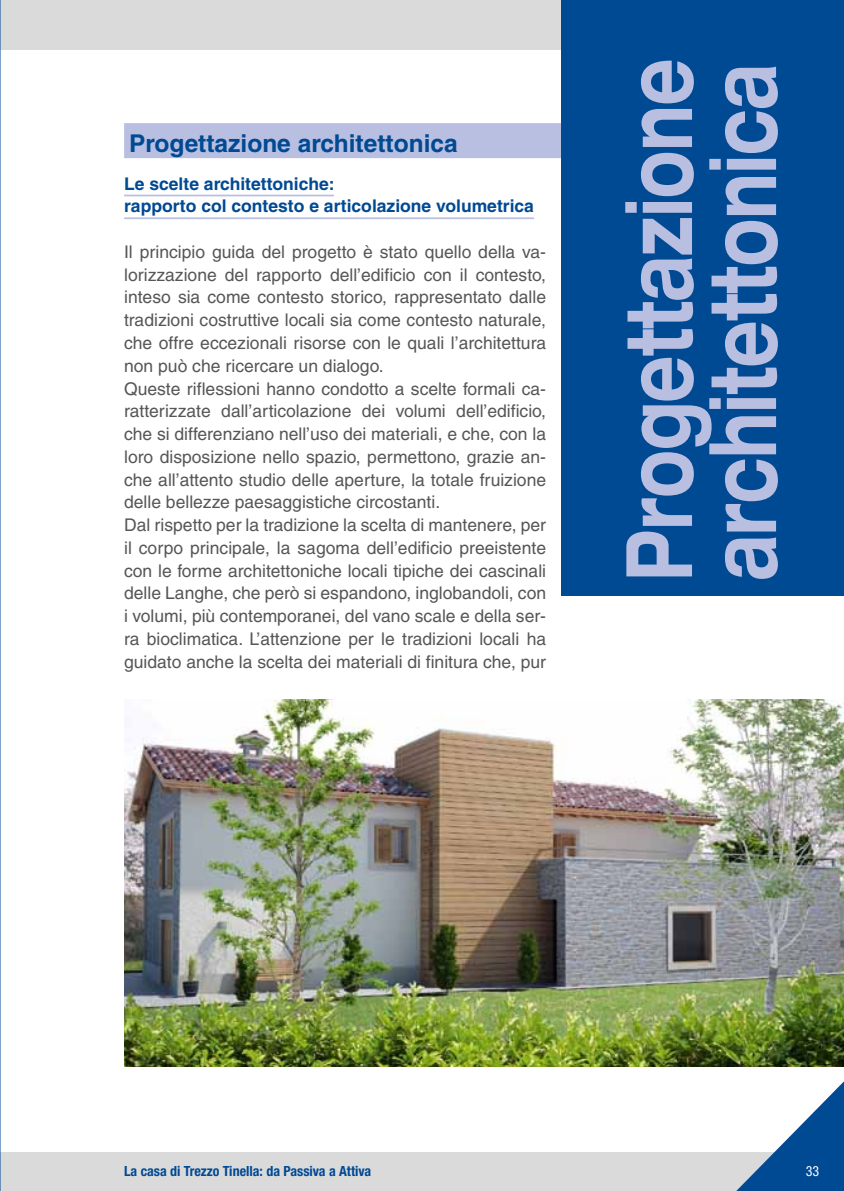
<style>
.page{position:relative;width:844px;height:1191px;background:#fff}
.page>*{position:absolute;margin:0;border:0;box-sizing:border-box;transform-origin:0 0}
.t1{font:700 expanded 91.88px/84px "Helvetica Neue";color:#b8bfe0;scale:.67 1}
.t2{font:700 24.5px "Helvetica";color:#004993}
.t3{font:17.5px/22.8px "Helvetica";color:#565656}
.t4{font:700 17.5px/22.8px "Helvetica";color:#004993}
.t5{font:700 condensed 14px "Helvetica Neue";color:#004993}
.t6{font:condensed 14px "Helvetica Neue";color:#fff}
</style>
<div class="page">
<div style="left:0;top:1152px;width:843px;height:39px;background:#dadada"></div>
<div style="left:0;top:0;width:843px;height:50px;background:#dadada"></div>
<svg style="left:736px;top:1082px;width:107px;height:109px"></svg>
<hr style="left:0;top:0;width:1px;height:1191px;background:#004993">
<hr style="left:124px;top:195px;width:210px;height:1px;background:#b8bfe0">
<hr style="left:124px;top:217px;width:410px;height:2px;background:#b8bfe0">
<img style="left:124px;top:699px;width:719px;height:368px">
<div style="left:124px;top:123px;width:437px;height:35px;background:#b8bfe0"></div>
<div style="left:561px;top:0;width:282px;height:595px;background:#004993"></div>
<h2 class="t2" style="left:129px;top:128px;width:330px">Progettazione architettonica</h2>
<p class="t4" style="left:124px;top:172px;width:411px">Le scelte architettoniche:<br>rapporto col contesto e articolazione volumetrica</p>
<p class="t3" style="left:124px;top:240px;width:423px">Il principio guida del progetto è stato quello della va&shy;lorizzazione del rapporto dell’edificio con il contesto, inteso sia come contesto storico, rappresentato dalle tradizioni costruttive locali sia come contesto naturale, che offre eccezionali risorse con le quali l’architettura non può che ricercare un dialogo.<br>Queste riflessioni hanno condotto a scelte formali ca&shy;ratterizzate dall’articolazione dei volumi dell’edificio, che si differenziano nell’uso dei materiali, e che, con la loro disposizione nello spazio, permettono, grazie an&shy;che all’attento studio delle aperture, la totale fruizione delle bellezze paesaggistiche circostanti.<br>Dal rispetto per la tradizione la scelta di mantenere, per il corpo principale, la sagoma dell’edificio preeistente con le forme architettoniche locali tipiche dei cascinali delle Langhe, che però si espandono, inglobandoli, con i volumi, più contemporanei, del vano scale e della ser&shy;ra bioclimatica. L’attenzione per le tradizioni locali ha guidato anche la scelta dei materiali di finitura che, pur</p>
<h1 class="t1" style="left:614px;top:580px;width:780px;rotate:-90deg">Progettazione architettonica</h1>
<p class="t5" style="left:124px;top:1162px;width:249px">La casa di Trezzo Tinella: da Passiva a Attiva</p>
<p class="t6" style="left:805px;top:1163px;width:15px">33</p>
</div>
